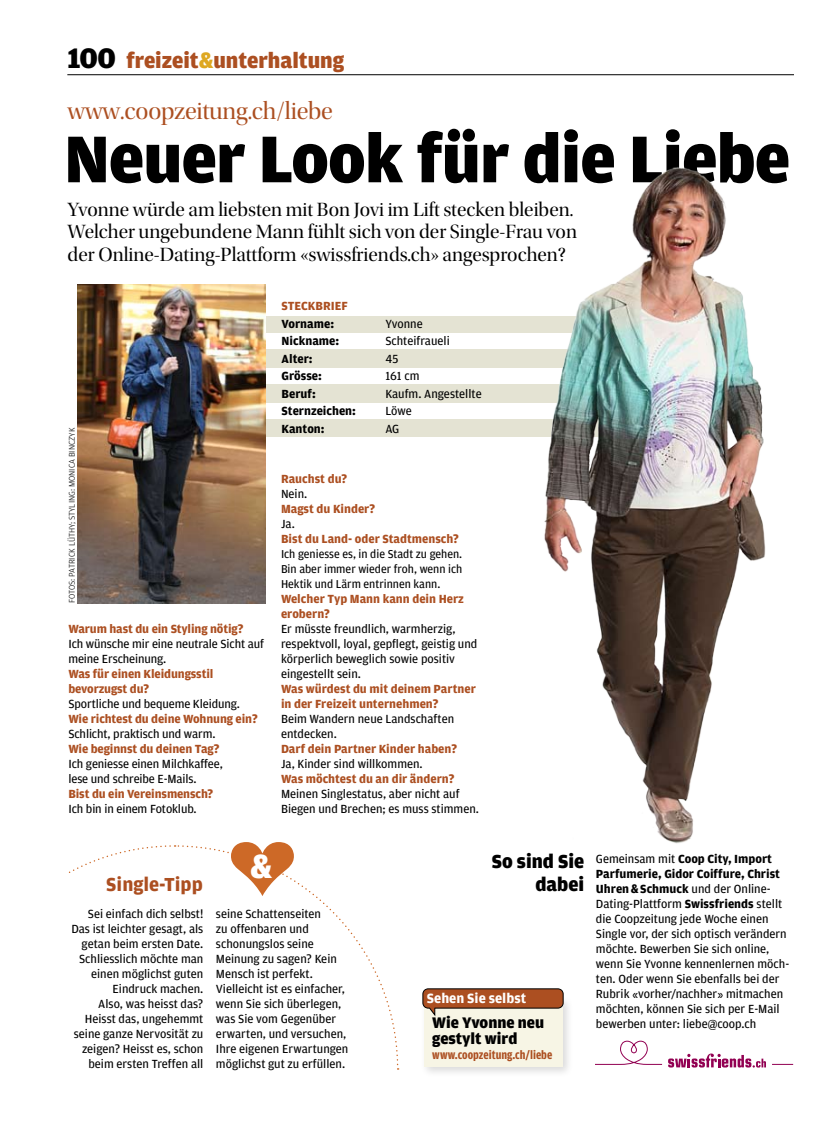
<style>
.page{position:relative;width:833px;height:1134px;background:#fff}
.page>*{position:absolute;margin:0;border:0;box-sizing:border-box;transform-origin:0 0}
.t1{font:900 70px "Amplitude";letter-spacing:-.01em;color:#000}
.t2{font:900 33.75px "Amplitude";color:#fff}
.t3{font:25px "Utopia Std Disp";letter-spacing:-.01em;color:#ac4f21}
.t4{font:900 22.5px "Amplitude";color:#ac4f21}
.t5{font:20px/22.5px "Utopia Std Disp";color:#000}
.t6{font:900 20px/22.5px "Amplitude";color:#000;text-align:right}
.t7{font:700 20px "Amplitude";color:#ac4f21}
.t8{font:900 16.25px/16.2px "Amplitude";color:#000}
.t9{font:700 14.25px "Amplitude";color:#fff}
.t10{font:12.5px/15px "Amplitude";color:#000}
.t11{font:700 12.5px/15px "Amplitude";color:#ac4f21}
.t12{font:700 12.5px "Amplitude";color:#000}
.t13{font:700 12.5px "Amplitude Cond";color:#ac4f21}
.t14{font:12.12px/15px "Amplitude";color:#000;text-align:justify}
.t15{font:300 8.75px "Amplitude";color:#000}
.s1{font-size:30px;color:#000}
.s2{color:#dea821}
.s3{font-weight:700}
</style>
<div class="page">
<div style="left:232px;top:316px;width:381px;height:121px;background:#e4e3d3"></div>
<div style="left:229px;top:333px;width:382px;height:16px;background:#fff"></div>
<div style="left:229px;top:368px;width:382px;height:16px;background:#fff"></div>
<div style="left:230px;top:403px;width:381px;height:16px;background:#fff"></div>
<img style="left:77px;top:284px;width:188px;height:319px">
<hr style="left:67px;top:74px;width:727px;height:1px;background:#000">
<svg style="left:596px;top:1041px;width:197px;height:26px"></svg>
<div style="left:420px;top:995px;width:153px;height:82px;background:#000;opacity:.15"></div>
<div style="left:424px;top:999px;width:139px;height:67px;background:#f7f5e5"></div>
<svg style="left:422px;top:988px;width:141px;height:28px"></svg>
<svg style="left:68px;top:842px;width:331px;height:228px"></svg>
<img style="left:544px;top:167px;width:222px;height:677px">
<h3 class="t4" style="left:67px;top:48px;width:278px"><span class="s1">100</span> freizeit<span class="s2">&amp;</span>unterhaltung</h3>
<h3 class="t3" style="left:68px;top:98px;width:267px">www.coopzeitung.ch/liebe</h3>
<h1 class="t1" style="left:64px;top:120px;width:727px">Neuer Look für die Liebe</h1>
<h3 class="t5" style="left:68px;top:198px;width:511px">Yvonne würde am liebsten mit Bon Jovi im Lift stecken bleiben.<br>Welcher ungebundene Mann fühlt sich von der Single-Frau von der Online-Dating-Plattform «swissfriends.ch» angesprochen?</h3>
<p class="t15" style="left:67px;top:603px;width:177px;rotate:-90deg">Fotos: Patrick Lüthy; Styling: Monica Binczyk</p>
<p class="t11" style="left:68px;top:622px;width:177px">Warum hast du ein Styling nötig?</p>
<p class="t10" style="left:68px;top:637px;width:197px">Ich wünsche mir eine neutrale Sicht auf meine Erscheinung.</p>
<p class="t11" style="left:68px;top:667px;width:147px">Was für einen Kleidungsstil bevorzugst du?</p>
<p class="t10" style="left:68px;top:697px;width:173px">Sportliche und bequeme Kleidung.</p>
<p class="t11" style="left:68px;top:712px;width:191px">Wie richtest du deine Wohnung ein?</p>
<p class="t10" style="left:68px;top:727px;width:149px">Schlicht, praktisch und warm.</p>
<p class="t11" style="left:68px;top:742px;width:152px">Wie beginnst du deinen Tag?</p>
<p class="t10" style="left:68px;top:757px;width:156px">Ich geniesse einen Milchkaffee, lese und schreibe E-Mails.</p>
<p class="t11" style="left:68px;top:787px;width:146px">Bist du ein Vereinsmensch?</p>
<p class="t10" style="left:68px;top:802px;width:130px">Ich bin in einem Fotoklub.</p>
<p class="t11" style="left:281px;top:299px;width:68px">STECKBRIEF</p>
<p class="t12" style="left:281px;top:317px;width:54px">Vorname:</p>
<p class="t10" style="left:385px;top:316px;width:39px">Yvonne</p>
<p class="t12" style="left:281px;top:334px;width:59px">Nickname:</p>
<p class="t10" style="left:385px;top:334px;width:66px">Schteifraueli</p>
<p class="t12" style="left:281px;top:352px;width:33px">Alter:</p>
<p class="t10" style="left:385px;top:351px;width:14px">45</p>
<p class="t12" style="left:281px;top:369px;width:42px">Grösse:</p>
<p class="t10" style="left:385px;top:369px;width:36px">161 cm</p>
<p class="t12" style="left:281px;top:387px;width:36px">Beruf:</p>
<p class="t10" style="left:385px;top:386px;width:98px">Kaufm. Angestellte</p>
<p class="t12" style="left:281px;top:404px;width:76px">Sternzeichen:</p>
<p class="t10" style="left:385px;top:404px;width:28px">Löwe</p>
<p class="t12" style="left:281px;top:422px;width:45px">Kanton:</p>
<p class="t10" style="left:385px;top:421px;width:15px">AG</p>
<p class="t11" style="left:281px;top:472px;width:68px">Rauchst du?</p>
<p class="t10" style="left:281px;top:487px;width:28px">Nein.</p>
<p class="t11" style="left:281px;top:502px;width:96px">Magst du Kinder?</p>
<p class="t10" style="left:281px;top:517px;width:15px">Ja.</p>
<p class="t11" style="left:281px;top:532px;width:179px">Bist du Land- oder Stadtmensch?</p>
<p class="t14" style="left:281px;top:547px;width:183px">Ich geniesse es, in die Stadt zu gehen.<br>Bin aber immer wieder froh, wenn ich Hektik und Lärm entrinnen kann.</p>
<p class="t11" style="left:281px;top:592px;width:184px">Welcher Typ Mann kann dein Herz erobern?</p>
<p class="t10" style="left:281px;top:622px;width:198px">Er müsste freundlich, warmherzig, respektvoll, loyal, gepflegt, geistig und körperlich beweglich sowie positiv eingestellt sein.</p>
<p class="t11" style="left:281px;top:682px;width:196px">Was würdest du mit deinem Partner in der Freizeit unternehmen?</p>
<p class="t10" style="left:281px;top:712px;width:175px">Beim Wandern neue Landschaften entdecken.</p>
<p class="t11" style="left:281px;top:742px;width:178px">Darf dein Partner Kinder haben?</p>
<p class="t10" style="left:281px;top:757px;width:143px">Ja, Kinder sind willkommen.</p>
<p class="t11" style="left:281px;top:772px;width:175px">Was möchtest du an dir ändern?</p>
<p class="t10" style="left:281px;top:787px;width:199px">Meinen Singlestatus, aber nicht auf<br>Biegen und Brechen; es muss stimmen.</p>
<h3 class="t7" style="left:106px;top:873px;width:98px">Single-Tipp</h3>
<p class="t10" style="left:71px;top:907px;width:134px;text-align:right">Sei einfach dich selbst!<br>Das ist leichter gesagt, als getan beim ersten Date.<br>Schliesslich möchte man einen möglichst guten<br>Eindruck machen.<br>Also, was heisst das?<br>Heisst das, ungehemmt seine ganze Nervosität zu zeigen? Heisst es, schon beim ersten Treffen all</p>
<h2 class="t2" style="left:250px;top:848px;width:24px">&amp;</h2>
<p class="t10" style="left:216px;top:907px;width:134px">seine Schattenseiten<br>zu offenbaren und schonungslos seine<br>Meinung zu sagen? Kein<br>Mensch ist perfekt.<br>Vielleicht ist es einfacher, wenn Sie sich überlegen, was Sie vom Gegenüber erwarten, und versuchen,<br>Ihre eigenen Erwartungen möglichst gut zu erfüllen.</p>
<h3 class="t6" style="left:492px;top:851px;width:94px">So sind Sie dabei</h3>
<p class="t9" style="left:427px;top:990px;width:101px">Sehen Sie selbst</p>
<h3 class="t8" style="left:432px;top:1014px;width:113px">Wie Yvonne neu gestylt wird</h3>
<p class="t13" style="left:432px;top:1048px;width:121px">www.coopzeitung.ch/liebe</p>
<p class="t10" style="left:596px;top:852px;width:195px">Gemeinsam mit <span class="s3">Coop City, Import Parfumerie, Gidor Coiffure, Christ Uhren&amp;Schmuck</span> und der Online-Dating-Plattform <span class="s3">Swissfriends</span> stellt die Coopzeitung jede Woche einen Single vor, der sich optisch verändern möchte. Bewerben Sie sich online, wenn Sie Yvonne kennenlernen möch&shy;ten. Oder wenn Sie ebenfalls bei der Rubrik «vorher/nachher» mitmachen möchten, können Sie sich per E-Mail bewerben unter: liebe@coop.ch</p>
</div>
